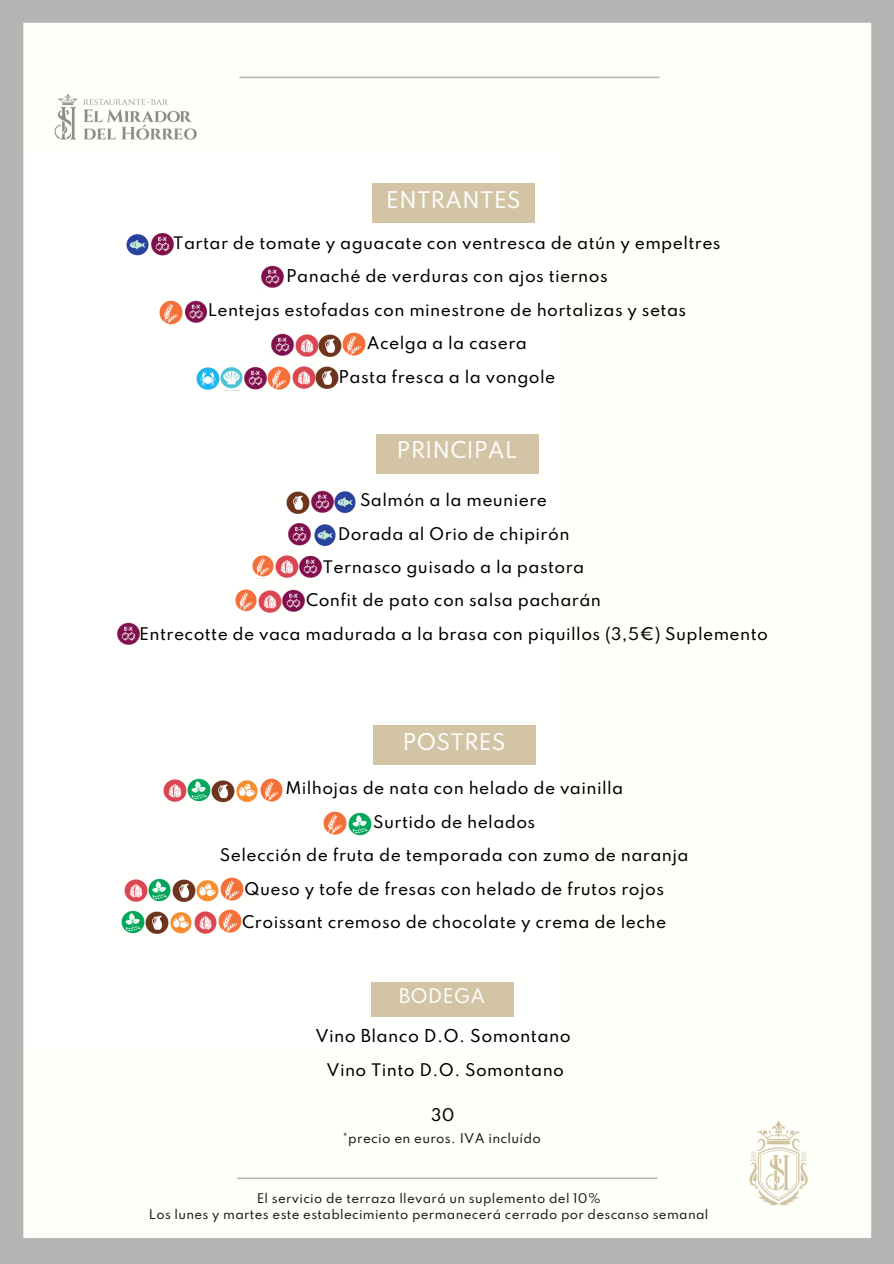
<style>
.page{position:relative;width:894px;height:1264px;background:#fff}
.page>*{position:absolute;margin:0;border:0;box-sizing:border-box;transform-origin:0 0}
.t1{font:500 20.4px "Spartan";color:#fcfcfa}
.t2{font:500 17.85px "Spartan";color:#fcfcfa}
.t3{font:500 15.75px "Spartan";letter-spacing:.025em;color:#000}
.t4{font:500 15.45px/33.5px "Spartan";letter-spacing:.025em;color:#000;text-align:center}
.t5{font:500 12px "Spartan";letter-spacing:.025em;color:#1d1d1b}
.t6{font:500 11.85px "Spartan";letter-spacing:.025em;color:#1e1e1c}
</style>
<div class="page">
<img style="left:0;top:0;width:893px;height:1263px">
<div style="left:30px;top:150px;width:529px;height:901px;background:#fffffd"></div>
<div style="left:372px;top:183px;width:163px;height:40px;background:#d2c4a4"></div>
<div style="left:376px;top:434px;width:162px;height:39px;background:#d2c4a4"></div>
<div style="left:373px;top:725px;width:162px;height:40px;background:#d2c4a4"></div>
<img style="left:311px;top:490px;width:22px;height:23px">
<img style="left:323px;top:811px;width:49px;height:25px">
<img style="left:121px;top:909px;width:121px;height:25px">
<img style="left:124px;top:877px;width:120px;height:25px">
<img style="left:188px;top:778px;width:95px;height:24px">
<img style="left:261px;top:265px;width:23px;height:23px">
<img style="left:163px;top:779px;width:25px;height:23px">
<div style="left:371px;top:981px;width:142px;height:35px;background:#d2c4a4"></div>
<img style="left:292px;top:366px;width:47px;height:23px">
<img style="left:151px;top:233px;width:23px;height:23px">
<img style="left:333px;top:491px;width:23px;height:23px">
<img style="left:272px;top:366px;width:19px;height:24px">
<img style="left:239px;top:367px;width:33px;height:24px">
<img style="left:299px;top:555px;width:23px;height:23px">
<img style="left:252px;top:555px;width:47px;height:23px">
<img style="left:117px;top:622px;width:23px;height:23px">
<img style="left:185px;top:300px;width:23px;height:23px">
<img style="left:319px;top:333px;width:47px;height:24px">
<img style="left:288px;top:523px;width:23px;height:23px">
<img style="left:314px;top:524px;width:22px;height:23px">
<img style="left:299px;top:334px;width:20px;height:23px">
<img style="left:271px;top:333px;width:28px;height:23px">
<img style="left:196px;top:367px;width:47px;height:23px">
<img style="left:282px;top:589px;width:23px;height:23px">
<img style="left:235px;top:589px;width:47px;height:24px">
<img style="left:126px;top:234px;width:23px;height:22px">
<img style="left:159px;top:301px;width:24px;height:24px">
<img style="left:286px;top:491px;width:24px;height:23px">
<p class="t1" style="left:386px;top:190px;width:136px">ENTRANTES</p>
<p class="t4" style="left:173px;top:227px;width:548px">Tartar de tomate y aguacate con ventresca de atún y empeltres Panaché de verduras con ajos tiernos<br>Lentejas estofadas con minestrone de hortalizas y setas<br>Acelga a la casera<br>Pasta fresca a la vongole</p>
<p class="t1" style="left:396px;top:440px;width:122px">PRINCIPAL</p>
<p class="t4" style="left:139px;top:484px;width:630px">Salmón a la meuniere<br>Dorada al Orio de chipirón<br>Ternasco guisado a la pastora<br>Confit de pato con salsa pacharán<br>Entrecotte de vaca madurada a la brasa con piquillos (3,5€) Suplemento</p>
<p class="t1" style="left:402px;top:732px;width:105px">POSTRES</p>
<h1 class="t4" style="left:220px;top:773px;width:470px">Milhojas de nata con helado de vainilla<br>Surtido de helados<br>Selección de fruta de temporada con zumo de naranja Queso y tofe de fresas con helado de frutos rojos Croissant cremoso de chocolate y crema de leche</h1>
<p class="t2" style="left:399px;top:987px;width:88px">BODEGA</p>
<p class="t3" style="left:315px;top:1028px;width:257px">Vino Blanco D.O. Somontano</p>
<p class="t4" style="left:326px;top:1054px;width:239px">Vino Tinto D.O. Somontano</p>
<p class="t4" style="left:431px;top:1099px;width:25px">30</p>
<h2 class="t5" style="left:342px;top:1132px;width:200px">*precio en euros. IVA incluído</h2>
<h3 class="t6" style="left:257px;top:1193px;width:345px">El servicio de terraza llevará un suplemento del 10%</h3>
<p class="t6" style="left:149px;top:1208px;width:561px">Los lunes y martes este establecimiento permanecerá cerrado por descanso semanal</p>
</div>
